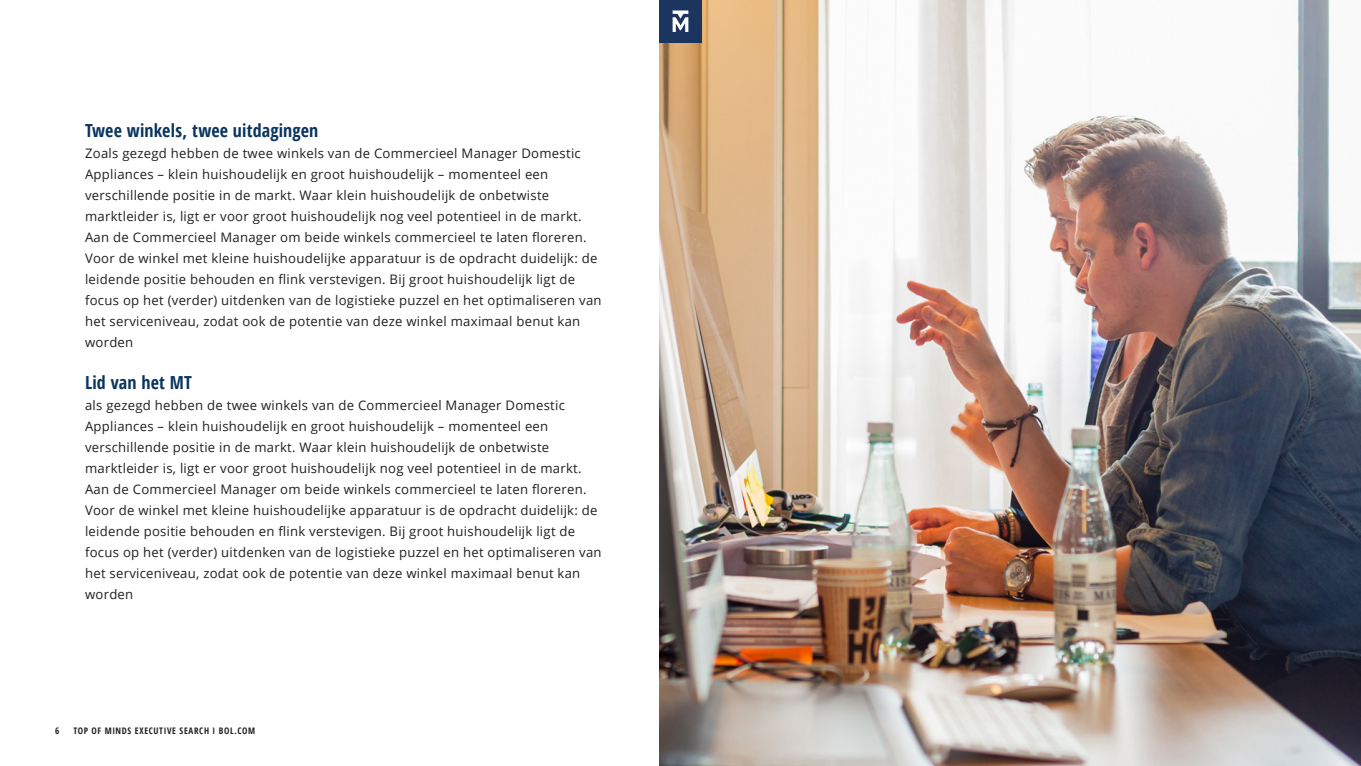
<style>
.page{position:relative;width:1361px;height:766px;background:#fff}
.page>*{position:absolute;margin:0;border:0;box-sizing:border-box;transform-origin:0 0}
.t1{font:700 condensed 18px "Open Sans";letter-spacing:.01em;color:#0a355e}
.t2{font:13.12px/21px "Open Sans";letter-spacing:.02em;color:#231f20}
.t3{font:700 condensed 9px "Open Sans";letter-spacing:.07em;color:#231f20}
</style>
<div class="page">
<img style="left:659px;top:0;width:702px;height:765px">
<div style="left:659px;top:0;width:43px;height:43px;background:#1c355e"></div>
<svg style="left:672px;top:10px;width:16px;height:22px"></svg>
<p class="t1" style="left:85px;top:117px;width:235px">Twee winkels, twee uitdagingen</p>
<p class="t2" style="left:85px;top:142px;width:518px">Zoals gezegd hebben de twee winkels van de Commercieel Manager Domestic Appliances – klein huishoudelijk en groot huishoudelijk – momenteel een verschillende positie in de markt. Waar klein huishoudelijk de onbetwiste marktleider is, ligt er voor groot huishoudelijk nog veel potentieel in de markt.<br>Aan de Commercieel Manager om beide winkels commercieel te laten floreren.<br>Voor de winkel met kleine huishoudelijke apparatuur is de opdracht duidelijk: de leidende positie behouden en flink verstevigen. Bij groot huishoudelijk ligt de focus op het (verder) uitdenken van de logistieke puzzel en het optimaliseren van het serviceniveau, zodat ook de potentie van deze winkel maximaal benut kan worden</p>
<p class="t1" style="left:85px;top:369px;width:108px">Lid van het MT</p>
<p class="t2" style="left:85px;top:394px;width:518px">als gezegd hebben de twee winkels van de Commercieel Manager Domestic Appliances – klein huishoudelijk en groot huishoudelijk – momenteel een verschillende positie in de markt. Waar klein huishoudelijk de onbetwiste marktleider is, ligt er voor groot huishoudelijk nog veel potentieel in de markt.<br>Aan de Commercieel Manager om beide winkels commercieel te laten floreren.<br>Voor de winkel met kleine huishoudelijke apparatuur is de opdracht duidelijk: de leidende positie behouden en flink verstevigen. Bij groot huishoudelijk ligt de focus op het (verder) uitdenken van de logistieke puzzel en het optimaliseren van het serviceniveau, zodat ook de potentie van deze winkel maximaal benut kan worden</p>
<p class="t3" style="left:55px;top:724px;width:6px">6</p>
<p class="t3" style="left:73px;top:724px;width:183px">TOP OF MINDS EXECUTIVE SEARCH I BOL.COM</p>
</div>
